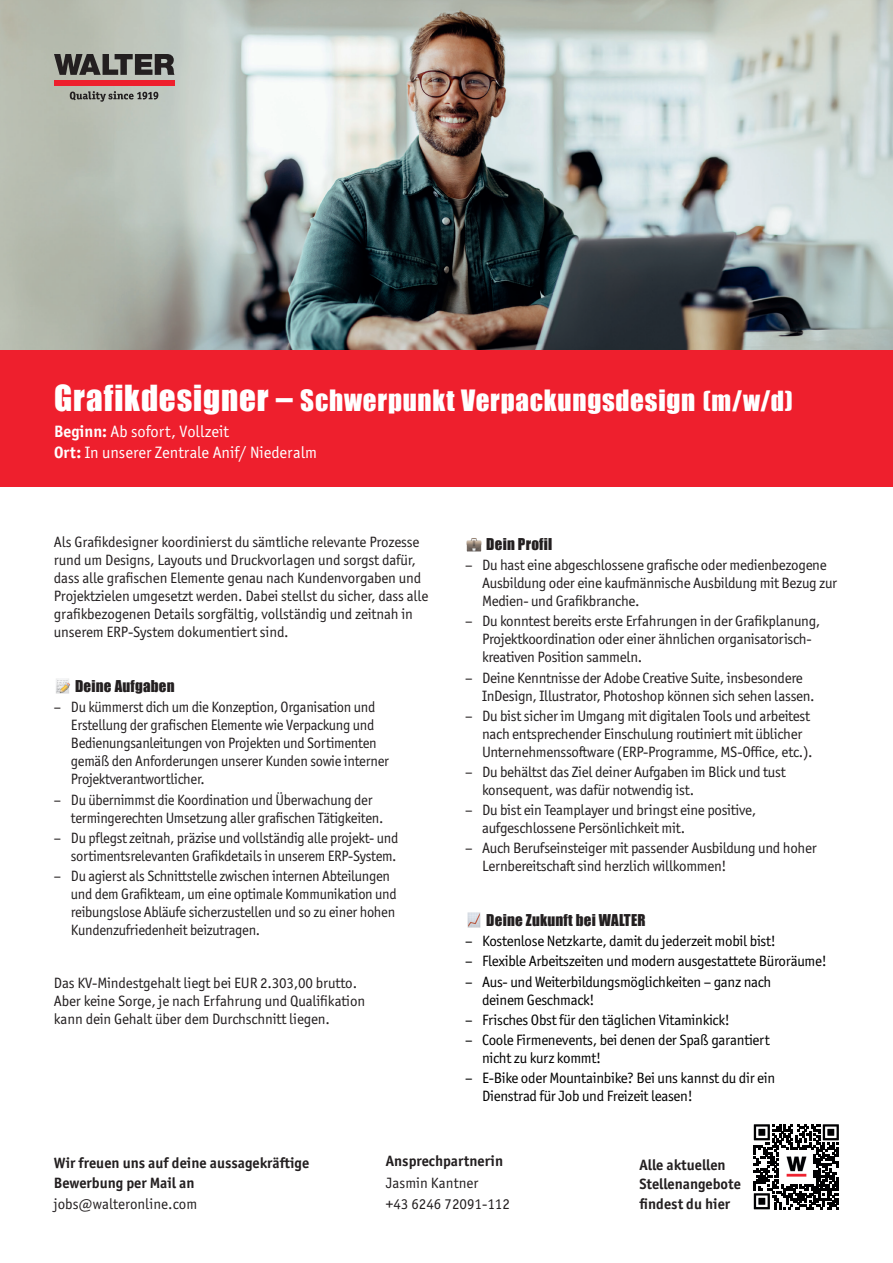
<style>
.page{position:relative;width:893px;height:1263px;background:#fff}
.page>*{position:absolute;margin:0;border:0;box-sizing:border-box;transform-origin:0 0}
.t1{font:27px "Impact";letter-spacing:.03em;color:#fff}
.t2{font:16.5px "Officina Sans ITC Pro";color:#fff}
.t3{font:15px/18px "Officina Sans ITC Pro";letter-spacing:-.02em;color:#231f20}
.t4{font:15px/18px "Officina Sans ITC Pro";letter-spacing:-.02em;color:#000}
.t5{font:700 15px/19.5px "Officina Sans ITC Pro";color:#231f20}
.t6{font:15px "Officina Sans ITC Pro";color:#231f20}
.t7{font:15px "Impact";letter-spacing:.015em;color:#231f20}
.s1{font-size:33px}
.s2{font-size:25.5px}
.s3{font-weight:700}
</style>
<div class="page">
<div style="left:0;top:350px;width:893px;height:136px;background:#ee1f2d"></div>
<svg style="left:753px;top:1124px;width:86px;height:86px"></svg>
<svg style="left:754px;top:1124px;width:85px;height:85px"></svg>
<img style="left:780px;top:1151px;width:32px;height:32px">
<img style="left:0;top:0;width:893px;height:350px">
<svg style="left:54px;top:54px;width:120px;height:21px;background:#585855"></svg>
<div style="left:54px;top:80px;width:121px;height:6px;background:#ee1f2d"></div>
<svg style="left:70px;top:91px;width:88px;height:11px"></svg>
<p class="t1" style="left:54px;top:379px;width:740px"><span class="s1">Grafikdesigner –</span> Schwerpunkt Verpackungsdesign <span class="s2">(m/w/d)</span></p>
<p class="t2" style="left:54px;top:422px;width:176px"><span class="s3">Beginn:</span> Ab sofort, Vollzeit</p>
<p class="t2" style="left:54px;top:443px;width:265px"><span class="s3">Ort:</span> In unserer Zentrale Anif/ Niederalm</p>
<p class="t3" style="left:54px;top:533px;width:376px">Als Grafikdesigner koordinierst du sämtliche relevante Prozesse rund um Designs, Layouts und Druckvorlagen und sorgst dafür, dass alle grafischen Elemente genau nach Kundenvorgaben und Projektzielen umgesetzt werden. Dabei stellst du sicher, dass alle grafikbezogenen Details sorgfältig, vollständig und zeitnah in unserem ERP-System dokumentiert sind.</p>
<p class="t7" style="left:75px;top:675px;width:101px">Deine Aufgaben</p>
<p class="t3" style="left:71px;top:698px;width:320px;text-indent:-17px">– Du kümmerst dich um die Konzeption, Organisation und Erstellung der grafischen Elemente wie Verpackung und Bedienungsanleitungen von Projekten und Sortimenten gemäß den Anforderungen unserer Kunden sowie interner Projektverantwortlicher.</p>
<p class="t3" style="left:71px;top:790px;width:314px;text-indent:-17px">– Du übernimmst die Koordination und Überwachung der termingerechten Umsetzung aller grafischen Tätigkeiten.</p>
<p class="t3" style="left:54px;top:828px;width:346px;text-align:right">– Du pflegst zeitnah, präzise und vollständig alle projekt- und sortimentsrelevanten Grafikdetails in unserem ERP-System.</p>
<p class="t3" style="left:71px;top:867px;width:327px;text-indent:-17px">– Du agierst als Schnittstelle zwischen internen Abteilungen und dem Grafikteam, um eine optimale Kommunikation und reibungslose Abläufe sicherzustellen und so zu einer hohen Kundenzufriedenheit beizutragen.</p>
<p class="t3" style="left:54px;top:974px;width:313px">Das KV-Mindestgehalt liegt bei EUR 2.303,00 brutto.<br>Aber keine Sorge, je nach Erfahrung und Qualifikation kann dein Gehalt über dem Durchschnitt liegen.</p>
<p class="t7" style="left:486px;top:533px;width:67px">Dein Profil</p>
<p class="t3" style="left:482px;top:556px;width:357px;text-indent:-17px">– Du hast eine abgeschlossene grafische oder medienbezogene<br>Ausbildung oder eine kaufmännische Ausbildung mit Bezug zur<br>Medien- und Grafikbranche.</p>
<p class="t3" style="left:482px;top:612px;width:340px;text-indent:-17px">– Du konntest bereits erste Erfahrungen in der Grafikplanung,<br>Projektkoordination oder einer ähnlichen organisatorisch&shy;kreativen Position sammeln.</p>
<p class="t3" style="left:482px;top:668px;width:334px;text-indent:-17px">– Deine Kenntnisse der Adobe Creative Suite, insbesondere<br>InDesign, Illustrator, Photoshop können sich sehen lassen.</p>
<p class="t3" style="left:482px;top:706px;width:332px;text-indent:-17px">– Du bist sicher im Umgang mit digitalen Tools und arbeitest nach entsprechender Einschulung routiniert mit üblicher<br>Unternehmenssoftware (ERP-Programme, MS-Office, etc.).</p>
<p class="t3" style="left:482px;top:763px;width:305px;text-indent:-17px">– Du behältst das Ziel deiner Aufgaben im Blick und tust konsequent, was dafür notwendig ist.</p>
<p class="t3" style="left:482px;top:801px;width:276px;text-indent:-17px">– Du bist ein Teamplayer und bringst eine positive, aufgeschlossene Persönlichkeit mit.</p>
<p class="t3" style="left:482px;top:839px;width:336px;text-indent:-17px">– Auch Berufseinsteiger mit passender Ausbildung und hoher<br>Lernbereitschaft sind herzlich willkommen!</p>
<p class="t7" style="left:486px;top:909px;width:161px">Deine Zukunft bei WALTER</p>
<p class="t4" style="left:465px;top:932px;width:312px">– Kostenlose Netzkarte, damit du jederzeit mobil bist!</p>
<p class="t4" style="left:465px;top:952px;width:363px">– Flexible Arbeitszeiten und modern ausgestattete Büroräume!</p>
<p class="t4" style="left:482px;top:972px;width:291px;text-indent:-17px">– Aus- und Weiterbildungsmöglichkeiten – ganz nach deinem Geschmack!</p>
<p class="t4" style="left:465px;top:1010px;width:266px">– Frisches Obst für den täglichen Vitaminkick!</p>
<p class="t4" style="left:482px;top:1031px;width:289px;text-indent:-17px">– Coole Firmenevents, bei denen der Spaß garantiert nicht zu kurz kommt!</p>
<p class="t4" style="left:482px;top:1069px;width:295px;text-indent:-17px">– E-Bike oder Mountainbike? Bei uns kannst du dir ein<br>Dienstrad für Job und Freizeit leasen!</p>
<p class="t5" style="left:54px;top:1153px;width:257px">Wir freuen uns auf deine aussagekräftige<br>Bewerbung per Mail an</p>
<p class="t6" style="left:54px;top:1195px;width:145px">jobs@walteronline.com</p>
<p class="t5" style="left:386px;top:1151px;width:119px">Ansprechpartnerin</p>
<p class="t6" style="left:386px;top:1174px;width:94px">Jasmin Kantner</p>
<p class="t6" style="left:386px;top:1195px;width:125px">+43 6246 72091-112</p>
<p class="t5" style="left:640px;top:1155px;width:103px">Alle aktuellen<br>Stellenangebote findest du hier</p>
</div>
